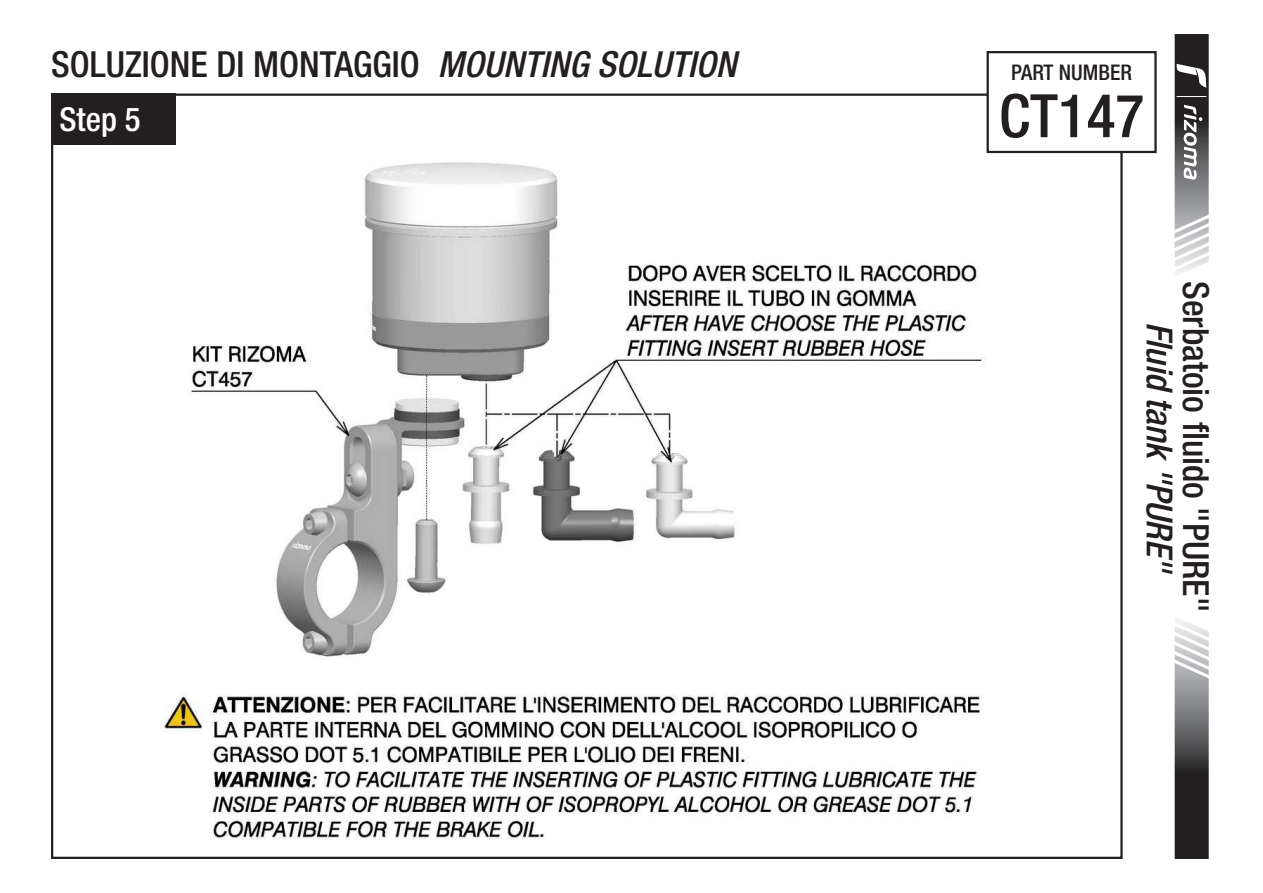
<style>
.page{position:relative;width:1263px;height:893px;background:#fff}
.page>*{position:absolute;margin:0;border:0;box-sizing:border-box;transform-origin:0 0}
.t1{font:500 condensed 60px "Helvetica Neue LT Std";color:#231f20}
.t2{font:500 condensed 36px "Helvetica Neue LT Std";color:#231f20}
.t3{font:italic 500 condensed 36px "Helvetica Neue LT Std";color:#231f20}
.t4{font:500 condensed 33px "Helvetica Neue LT Std";color:#fff}
.t5{font:500 condensed 21.6px "Helvetica Neue LT Std";color:#231f20}
.s1{font-style:italic}
</style>
<div class="page">
<img style="left:164px;top:103px;width:867px;height:737px">
<div style="left:51px;top:94px;width:124px;height:51px;background:#231f20"></div>
<svg style="left:1174px;top:620px;width:35px;height:239px;background:#706f70"></svg>
<svg style="left:1174px;top:34px;width:35px;height:240px"></svg>
<div style="left:988px;top:52px;width:167px;height:100px;background:#fff"></div>
<div style="left:986px;top:51px;width:171px;height:102px;border:2px solid #231f20"></div>
<p class="t2" style="left:51px;top:42px;width:687px">SOLUZIONE DI MONTAGGIO <span class="s1">MOUNTING SOLUTION</span></p>
<p class="t4" style="left:60px;top:99px;width:83px">Step 5</p>
<p class="t5" style="left:1011px;top:59px;width:122px">PART NUMBER</p>
<h1 class="t1" style="left:999px;top:80px;width:147px">CT147</h1>
<p class="t3" style="left:1181px;top:322px;width:254px;rotate:90deg">Fluid tank "PURE"</p>
<p class="t2" style="left:1217px;top:281px;width:333px;rotate:90deg">Serbatoio fluido "PURE"</p>
</div>
